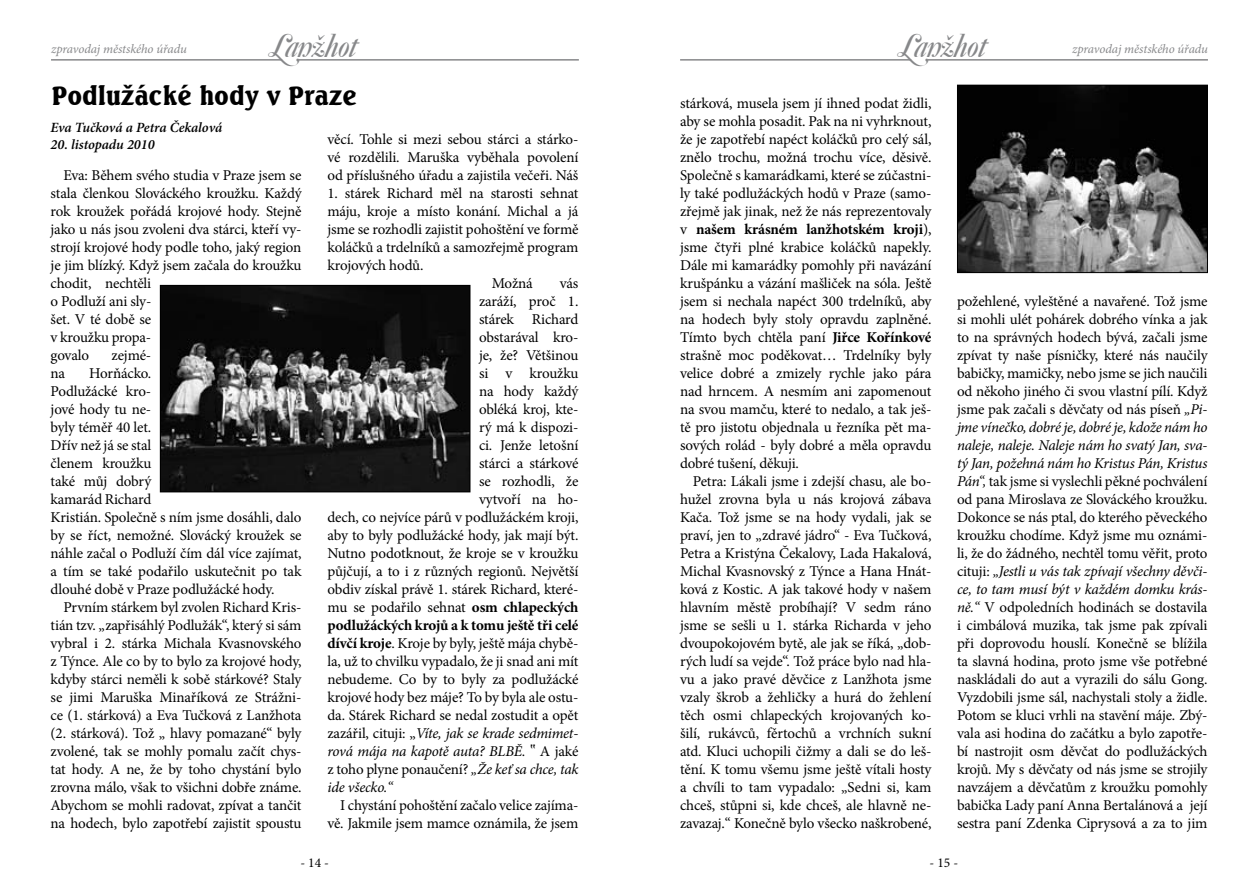
<style>
.page{position:relative;width:1259px;height:893px;background:#fff}
.page>*{position:absolute;margin:0;border:0;box-sizing:border-box;transform-origin:0 0}
.t1{font:italic 34.5px "Caslon No 540 Swa Alt DCE";letter-spacing:-.005em;color:#87888a}
.t2{font:900 27px "Seagull URWTCE";color:#000}
.t3{font:15px/18px "Minion Pro";letter-spacing:-.01em;color:#000;text-align:justify}
.t4{font:italic 15px "Minion Pro";letter-spacing:-.015em;color:#000}
.t5{font:700 15px "Minion Pro";letter-spacing:-.01em;color:#000}
.t6{font:italic 600 14.1px "Minion Pro";letter-spacing:-.005em;color:#000}
.t7{font:13.5px "Minion Pro";color:#000}
.t8{font:italic 12.75px "Minion Pro";letter-spacing:-.01em;color:#87888a}
.s1{font-weight:700}
.s2{font-style:normal}
.s3{font-family:"Lucida Sans Unicode";font-style:normal}
.s4{font-style:italic}
</style>
<div class="page">
<hr style="left:51px;top:59px;width:231px;height:2px;background:#87888a">
<hr style="left:680px;top:59px;width:231px;height:2px;background:#87888a">
<hr style="left:298px;top:59px;width:281px;height:2px;background:#87888a">
<hr style="left:927px;top:59px;width:281px;height:2px;background:#87888a">
<img style="left:162px;top:287px;width:306px;height:203px">
<div style="left:160px;top:285px;width:310px;height:207px;border:1px solid #000"></div>
<img style="left:959px;top:87px;width:247px;height:184px">
<div style="left:957px;top:85px;width:251px;height:188px;border:1px solid #000"></div>
<p class="t8" style="left:51px;top:40px;width:137px">zpravodaj městského úřadu</p>
<h1 class="t1" style="left:270px;top:27px;width:89px">Lanžhot</h1>
<h1 class="t1" style="left:899px;top:27px;width:89px">Lanžhot</h1>
<p class="t8" style="left:1072px;top:40px;width:137px">zpravodaj městského úřadu</p>
<h2 class="t2" style="left:52px;top:80px;width:307px">Podlužácké hody v Praze</h2>
<p class="t3" style="left:327px;top:130px;width:252px">věcí. Tohle si mezi sebou stárci a stárko&shy;vé rozdělili. Maruška vyběhala povolení od příslušného úřadu a zajistila večeři. Náš</p>
<p class="t3" style="left:327px;top:184px;width:252px">1. stárek Richard měl na starosti sehnat</p>
<p class="t3" style="left:327px;top:202px;width:252px">máju, kroje a místo konání. Michal a já</p>
<p class="t3" style="left:327px;top:220px;width:252px">jsme se rozhodli zajistit pohoštění ve formě</p>
<p class="t3" style="left:327px;top:238px;width:252px">koláčků a trdelníků a samozřejmě program</p>
<p class="t3" style="left:327px;top:256px;width:97px">krojových hodů.</p>
<p class="t3" style="left:492px;top:274px;width:42px">Možná</p>
<p class="t3" style="left:560px;top:274px;width:20px">vás</p>
<p class="t3" style="left:479px;top:292px;width:101px">zaráží, proč 1.</p>
<p class="t3" style="left:479px;top:310px;width:101px">stárek Richard</p>
<p class="t3" style="left:479px;top:328px;width:101px">obstarával kro-</p>
<p class="t3" style="left:479px;top:346px;width:101px">je, že? Většinou</p>
<p class="t3" style="left:479px;top:364px;width:101px">si v kroužku</p>
<p class="t3" style="left:479px;top:382px;width:101px">na hody každý</p>
<p class="t3" style="left:479px;top:400px;width:101px">obléká kroj, kte-</p>
<p class="t3" style="left:479px;top:418px;width:101px">rý má k dispozi-</p>
<p class="t3" style="left:479px;top:436px;width:101px">ci. Jenže letošní</p>
<p class="t3" style="left:479px;top:454px;width:101px">stárci a stárkové</p>
<p class="t3" style="left:479px;top:472px;width:101px">se rozhodli, že</p>
<p class="t3" style="left:479px;top:490px;width:101px">vytvoří na ho-</p>
<p class="t3" style="left:327px;top:508px;width:252px">dech, co nejvíce párů v podlužáckém kroji,</p>
<p class="t3" style="left:327px;top:526px;width:252px">aby to byly podlužácké hody, jak mají být.</p>
<p class="t3" style="left:327px;top:544px;width:252px">Nutno podotknout, že kroje se v kroužku</p>
<p class="t3" style="left:327px;top:562px;width:252px">půjčují, a to i z různých regionů. Největší</p>
<p class="t3" style="left:327px;top:580px;width:252px">obdiv získal právě 1. stárek Richard, které-</p>
<p class="t3" style="left:327px;top:598px;width:252px">mu se podařilo sehnat <span class="s1">osm chlapeckých</span></p>
<p class="t5" style="left:327px;top:615px;width:252px">podlužáckých krojů a k tomu ještě tři celé</p>
<p class="t3" style="left:327px;top:634px;width:252px"><span class="s1">dívčí kroje</span>. Kroje by byly, ještě mája chybě-</p>
<p class="t3" style="left:327px;top:652px;width:252px">la, už to chvilku vypadalo, že ji snad ani mít</p>
<p class="t3" style="left:327px;top:670px;width:252px">nebudeme. Co by to byly za podlužácké</p>
<p class="t3" style="left:327px;top:688px;width:252px">krojové hody bez máje? To by byla ale ostu-</p>
<p class="t3" style="left:327px;top:706px;width:252px">da. Stárek Richard se nedal zostudit a opět</p>
<p class="t4" style="left:327px;top:723px;width:252px"><span class="s2">zazářil, cituji: „</span>Víte, jak se krade sedmimet-</p>
<p class="t4" style="left:327px;top:741px;width:252px">rová mája na kapotě auta? BLBĚ. <span class="s3">‟</span> <span class="s2">A jaké</span></p>
<p class="t3" style="left:327px;top:760px;width:252px">z toho plyne ponaučení? <span class="s4">„Že keť sa chce, tak</span></p>
<p class="t4" style="left:327px;top:777px;width:67px">ide všecko.“</p>
<p class="t3" style="left:327px;top:796px;width:252px;text-align:right">I chystání pohoštění začalo velice zajíma&shy;vě. Jakmile jsem mamce oznámila, že jsem</p>
<p class="t6" style="left:51px;top:118px;width:173px">Eva Tučková a Petra Čekalová</p>
<p class="t6" style="left:51px;top:135px;width:106px">20. listopadu 2010</p>
<p class="t3" style="left:51px;top:166px;width:252px;text-align:left;text-indent:13px">Eva: Během svého studia v Praze jsem se stala členkou Slováckého kroužku. Každý rok kroužek pořádá krojové hody. Stejně jako u nás jsou zvoleni dva stárci, kteří vy&shy;strojí krojové hody podle toho, jaký region je jim blízký. Když jsem začala do kroužku chodit, nechtěli<br>o Podluží ani sly-<br>šet. V té době se<br>v kroužku propa-<br>govalo</p>
<p class="t3" style="left:112px;top:346px;width:41px">zejmé-</p>
<p class="t3" style="left:51px;top:364px;width:252px;text-align:left;text-indent:39px">Horňácko.<br>Podlužácké kro-<br>jové hody tu ne-<br>byly téměř 40 let.<br>Dřív než já se stal<br>členem kroužku<br>také můj dobrý<br>kamarád Richard<br>Kristián. Společně s ním jsme dosáhli, dalo by se říct, nemožné. Slovácký kroužek se náhle začal o Podluží čím dál více zajímat, a tím se také podařilo uskutečnit po tak dlouhé době v Praze podlužácké hody.</p>
<p class="t3" style="left:51px;top:598px;width:252px;text-indent:13px">Prvním stárkem byl zvolen Richard Kris&shy;tián tzv. „zapřisáhlý Podlužák“, který si sám vybral i 2. stárka Michala Kvasnovského z Týnce. Ale co by to bylo za krojové hody, kdyby stárci neměli k sobě stárkové? Staly se jimi Maruška Minaříková ze Strážni&shy;ce (1. stárková) a Eva Tučková z Lanžhota (2. stárková). Tož „ hlavy pomazané“ byly zvolené, tak se mohly pomalu začít chys&shy;tat hody. A ne, že by toho chystání bylo zrovna málo, však to všichni dobře známe.<br>Abychom se mohli radovat, zpívat a tančit na hodech, bylo zapotřebí zajistit spoustu</p>
<p class="t3" style="left:51px;top:364px;width:16px">na</p>
<p class="t3" style="left:680px;top:94px;width:253px">stárková, musela jsem jí ihned podat židli, aby se mohla posadit. Pak na ni vyhrknout, že je zapotřebí napéct koláčků pro celý sál, znělo trochu, možná trochu více, děsivě.<br>Společně s kamarádkami, které se zúčastni&shy;ly také podlužáckých hodů v Praze (samo&shy;zřejmě jak jinak, než že nás reprezentovaly v <span class="s1">našem krásném lanžhotském kroji</span>), jsme čtyři plné krabice koláčků napekly.<br>Dále mi kamarádky pomohly při navázání krušpánku a vázání mašliček na sóla. Ještě jsem si nechala napéct 300 trdelníků, aby na hodech byly stoly opravdu zaplněné.<br>Tímto bych chtěla paní <span class="s1">Jiřce Kořínkové </span>strašně moc poděkovat… Trdelníky byly velice dobré a zmizely rychle jako pára nad hrncem. A nesmím ani zapomenout na svou mamču, které to nedalo, a tak ješ&shy;tě pro jistotu objednala u řezníka pět ma&shy;sových rolád - byly dobré a měla opravdu dobré tušení, děkuji.</p>
<p class="t3" style="left:680px;top:472px;width:253px;text-indent:13px">Petra: Lákali jsme i zdejší chasu, ale bo&shy;hužel zrovna byla u nás krojová zábava Kača. Tož jsme se na hody vydali, jak se praví, jen to „zdravé jádro“ - Eva Tučková, Petra a Kristýna Čekalovy, Lada Hakalová, Michal Kvasnovský z Týnce a Hana Hnát&shy;ková z Kostic. A jak takové hody v našem hlavním městě probíhají? V sedm ráno jsme se sešli u 1. stárka Richarda v jeho dvoupokojovém bytě, ale jak se říká, „dob&shy;rých ludí sa vejde“. Tož práce bylo nad hla&shy;vu a jako pravé děvčice z Lanžhota jsme vzaly škrob a žehličky a hurá do žehlení těch osmi chlapeckých krojovaných ko&shy;šilí, rukávců, fěrtochů a vrchních sukní atd. Kluci uchopili čižmy a dali se do leš&shy;tění. K tomu všemu jsme ještě vítali hosty a chvíli to tam vypadalo: „Sedni si, kam chceš, stůpni si, kde chceš, ale hlavně ne&shy;zavazaj.“ Konečně bylo všecko naškrobené,</p>
<p class="t3" style="left:957px;top:292px;width:252px">požehlené, vyleštěné a navařené. Tož jsme si mohli ulét pohárek dobrého vínka a jak to na správných hodech bývá, začali jsme zpívat ty naše písničky, které nás naučily babičky, mamičky, nebo jsme se jich naučili od někoho jiného či svou vlastní pílí. Když jsme pak začali s děvčaty od nás píseň <span class="s4">„Pi&shy;jme vínečko, dobré je, dobré je, kdože nám ho naleje, naleje. Naleje nám ho svatý Jan, sva&shy;tý Jan, požehná nám ho Kristus Pán, Kristus Pán“,</span> tak jsme si vyslechli pěkné pochválení od pana Miroslava ze Slováckého kroužku.<br>Dokonce se nás ptal, do kterého pěveckého kroužku chodíme. Když jsme mu oznámi&shy;li, že do žádného, nechtěl tomu věřit, proto cituji: <span class="s4">„Jestli u vás tak zpívají všechny děvči&shy;ce, to tam musí být v každém domku krás&shy;ně.“</span> V odpoledních hodinách se dostavila i cimbálová muzika, tak jsme pak zpívali při doprovodu houslí. Konečně se blížila ta slavná hodina, proto jsme vše potřebné naskládali do aut a vyrazili do sálu Gong.<br>Vyzdobili jsme sál, nachystali stoly a židle.<br>Potom se kluci vrhli na stavění máje. Zbý&shy;vala asi hodina do začátku a bylo zapotře&shy;bí nastrojit osm děvčat do podlužáckých krojů. My s děvčaty od nás jsme se strojily navzájem a děvčatům z kroužku pomohly babička Lady paní Anna Bertalánová a její sestra paní Zdenka Ciprysová a za to jim</p>
<p class="t7" style="left:300px;top:854px;width:30px">- 14 -</p>
<p class="t7" style="left:929px;top:854px;width:30px">- 15 -</p>
</div>
